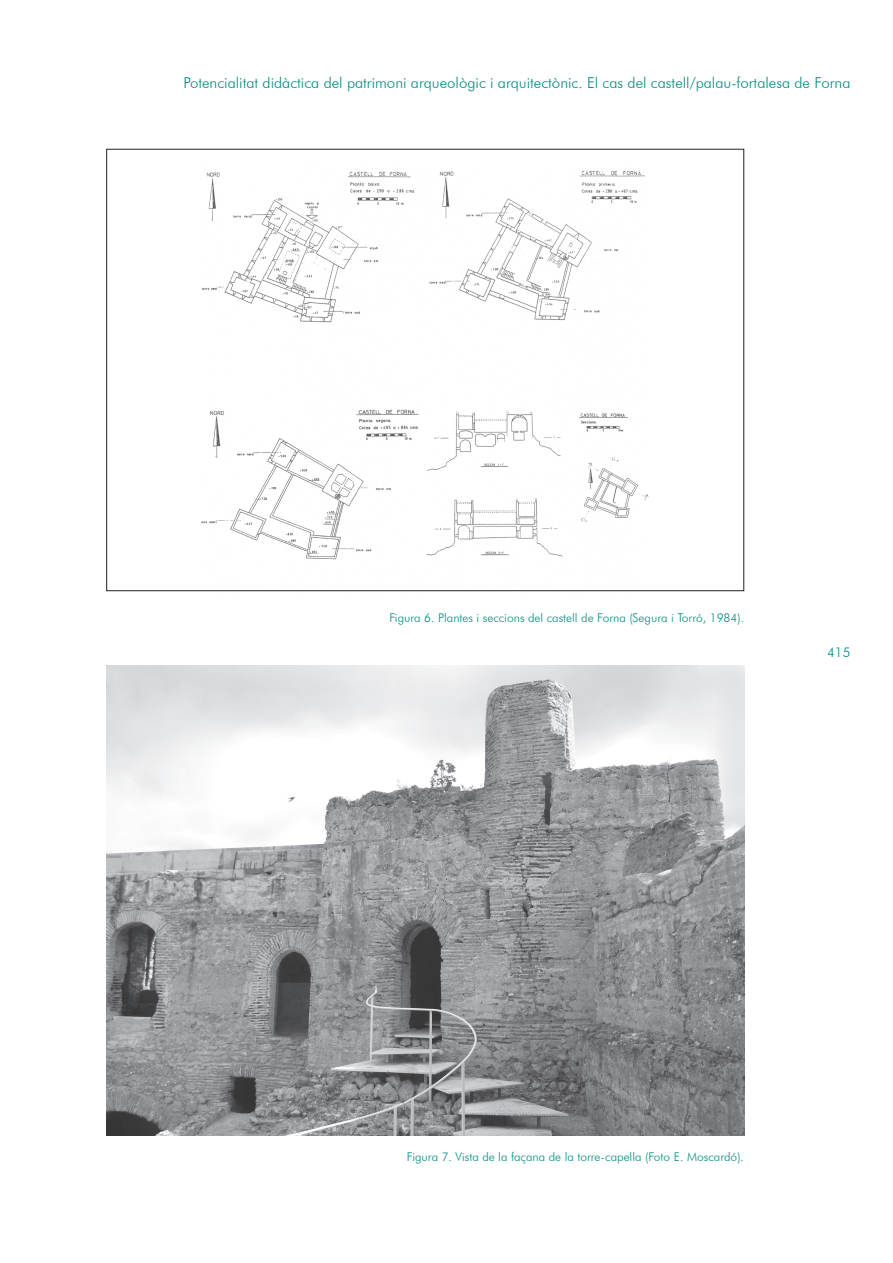
<style>
.page{position:relative;width:893px;height:1263px;background:#fff}
.page>*{position:absolute;margin:0;border:0;box-sizing:border-box;transform-origin:0 0}
.t1{font:300 15px "Futura BT";color:#008c7f}
.t2{font:300 13.5px "Futura BT";color:#008c7f}
.t3{font:300 12px "Futura BT";color:#008c7f}
</style>
<div class="page">
<img style="left:201px;top:170px;width:448px;height:422px">
<img style="left:106px;top:666px;width:638px;height:469px">
<p class="t1" style="left:183px;top:73px;width:669px">Potencialitat didàctica del patrimoni arqueològic i arquitectònic. El cas del castell/palau-fortalesa de Forna</p>
<p class="t3" style="left:389px;top:611px;width:356px">Figura 6. Plantes i seccions del castell de Forna (Segura i Torró, 1984).</p>
<p class="t2" style="left:827px;top:644px;width:25px">415</p>
<p class="t3" style="left:407px;top:1149px;width:339px">Figura 7. Vista de la façana de la torre-capella (Foto E. Moscardó).</p>
</div>
